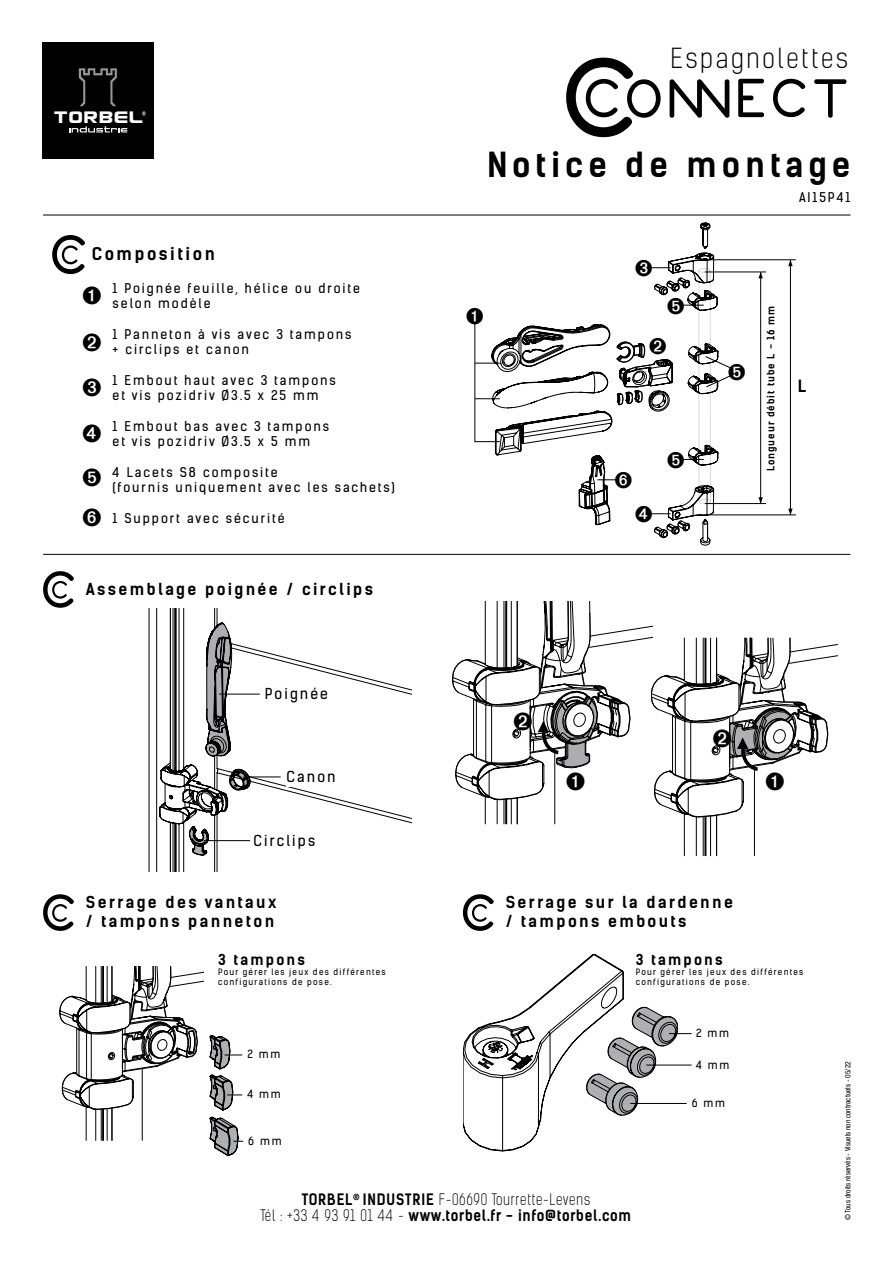
<style>
.page{position:relative;width:893px;height:1263px;background:#fff}
.page>*{position:absolute;margin:0;border:0;box-sizing:border-box;transform-origin:0 0}
.t1{font:700 33px "Kelson Sans";letter-spacing:.15em;color:#000}
.t2{font:300 26.25px "Kelson Sans";letter-spacing:.1em;color:#000}
.t3{font:24.9px/45.6px "Zapf Dingbats ITC";color:#000;text-align:justify}
.t4{font:19.95px "Usuzi";letter-spacing:.05em;color:#fff;scale:.95 1}
.t5{font:700 16.8px "Kelson Sans";letter-spacing:.15em;color:#000}
.t6{font:700 16.05px "Kelson Sans";color:#000}
.t7{font:700 15.75px/18.9px "Kelson Sans";letter-spacing:.15em;color:#000}
.t8{font:700 15px/16.4px "Kelson Sans";letter-spacing:.05em;color:#000;text-align:center;scale:.91 1}
.t9{font:14.4px "Kelson Sans";letter-spacing:.15em;color:#000}
.t10{font:700 14.4px "Kelson Sans";letter-spacing:.15em;color:#000}
.t11{font:12.75px/15.3px "Kelson Sans";letter-spacing:.15em;color:#000}
.t12{font:10.8px "Kelson Sans";letter-spacing:.15em;color:#000}
.t13{font:700 9.75px "Kelson Sans";letter-spacing:.1em;color:#000}
.t14{font:8.4px/10.1px "Kelson Sans";letter-spacing:.15em;color:#000}
.t15{font:condensed 7.5px "Helvetica Neue";color:#000}
.s1{font-weight:300}
</style>
<div class="page">
<svg style="left:149px;top:608px;width:262px;height:264px"></svg>
<div style="left:43px;top:43px;width:111px;height:116px;background:#000"></div>
<svg style="left:79px;top:68px;width:38px;height:38px"></svg>
<svg style="left:142px;top:111px;width:4px;height:5px"></svg>
<svg style="left:69px;top:126px;width:58px;height:6px"></svg>
<svg style="left:670px;top:79px;width:59px;height:39px"></svg>
<svg style="left:738px;top:79px;width:26px;height:38px"></svg>
<svg style="left:773px;top:79px;width:32px;height:38px"></svg>
<svg style="left:814px;top:79px;width:32px;height:39px"></svg>
<svg style="left:566px;top:58px;width:95px;height:79px"></svg>
<svg style="left:52px;top:235px;width:33px;height:39px"></svg>
<svg style="left:43px;top:571px;width:31px;height:37px"></svg>
<svg style="left:43px;top:894px;width:31px;height:37px"></svg>
<hr style="left:43px;top:215px;width:807px;height:1px;background:#000">
<hr style="left:43px;top:554px;width:807px;height:1px;background:#000">
<svg style="left:463px;top:894px;width:31px;height:37px"></svg>
<div style="left:245px;top:830px;width:78px;height:20px;background:#fff"></div>
<hr style="left:204px;top:840px;width:46px;height:1px;background:#000">
<div style="left:287px;top:767px;width:78px;height:19px;background:#fff"></div>
<hr style="left:243px;top:776px;width:38px;height:1px;background:#000">
<div style="left:257px;top:684px;width:78px;height:19px;background:#fff"></div>
<hr style="left:219px;top:694px;width:41px;height:1px;background:#000">
<svg style="left:463px;top:954px;width:229px;height:197px"></svg>
<hr style="left:646px;top:1065px;width:46px;height:1px;background:#000">
<hr style="left:630px;top:1103px;width:57px;height:1px;background:#000">
<svg style="left:210px;top:1035px;width:33px;height:121px"></svg>
<svg style="left:59px;top:966px;width:145px;height:175px"></svg>
<hr style="left:142px;top:1069px;width:1px;height:71px;background:#010101">
<hr style="left:754px;top:766px;width:1px;height:90px;background:#010101">
<hr style="left:710px;top:816px;width:1px;height:40px;background:#010101">
<hr style="left:706px;top:816px;width:1px;height:40px;background:#010101">
<hr style="left:705px;top:816px;width:1px;height:40px;background:#010101">
<hr style="left:703px;top:817px;width:1px;height:39px;background:#010101">
<hr style="left:696px;top:817px;width:1px;height:39px;background:#010101">
<hr style="left:716px;top:815px;width:1px;height:41px;background:#010101">
<hr style="left:684px;top:814px;width:1px;height:42px;background:#010101">
<svg style="left:452px;top:222px;width:386px;height:609px"></svg>
<h3 class="t4" style="left:54px;top:107px;width:96px">TORBEL</h3>
<h3 class="t5" style="left:92px;top:243px;width:125px">Composition</h3>
<p class="t11" style="left:113px;top:280px;width:249px">1 Poignée feuille, hélice ou droite selon modèle</p>
<p class="t11" style="left:113px;top:326px;width:240px">1 Panneton à vis avec 3 tampons + circlips et canon</p>
<p class="t11" style="left:113px;top:372px;width:225px">1 Embout haut avec 3 tampons et vis pozidriv Ø3.5 x 25 mm</p>
<p class="t11" style="left:113px;top:418px;width:218px">1 Embout bas avec 3 tampons et vis pozidriv Ø3.5 x 5 mm</p>
<p class="t11" style="left:113px;top:464px;width:284px">4 Lacets S8 composite<br>(fournis uniquement avec les sachets)</p>
<p class="t11" style="left:113px;top:511px;width:173px">1 Support avec sécurité</p>
<h3 class="t3" style="left:82px;top:273px;width:21px">➊<br>➋<br>➌<br>➍<br>➎</h3>
<p class="t7" style="left:86px;top:580px;width:289px">Assemblage poignée / circlips</p>
<p class="t9" style="left:265px;top:685px;width:65px">Poignée</p>
<p class="t9" style="left:287px;top:768px;width:51px">Canon</p>
<p class="t9" style="left:253px;top:831px;width:63px">Circlips</p>
<p class="t7" style="left:86px;top:893px;width:192px">Serrage des vantaux / tampons panneton</p>
<p class="t10" style="left:218px;top:951px;width:88px">3 tampons</p>
<p class="t14" style="left:218px;top:967px;width:169px">Pour gérer les jeux des différentes configurations de pose.</p>
<h2 class="t2" style="left:670px;top:42px;width:179px">Espagnolettes</h2>
<h1 class="t1" style="left:487px;top:144px;width:365px">Notice de montage</h1>
<p class="t11" style="left:799px;top:190px;width:53px">AI15P41</p>
<p class="t13" style="left:765px;top:471px;width:167px;rotate:-90deg">Longueur débit tube L - 16 mm</p>
<p class="t6" style="left:798px;top:377px;width:10px">L</p>
<p class="t7" style="left:506px;top:893px;width:229px">Serrage sur la dardenne / tampons embouts</p>
<p class="t10" style="left:636px;top:951px;width:88px">3 tampons</p>
<p class="t14" style="left:636px;top:967px;width:169px">Pour gérer les jeux des différentes configurations de pose.</p>
<p class="t12" style="left:247px;top:1048px;width:35px">2 mm</p>
<p class="t12" style="left:247px;top:1088px;width:35px">4 mm</p>
<p class="t12" style="left:248px;top:1134px;width:35px">6 mm</p>
<p class="t8" style="left:261px;top:1191px;width:409px">TORBEL<sup>®</sup> INDUSTRIE <span class="s1">F-06690 Tourrette-Levens<br>Tél : +33 4 93 91 01 44 -</span> www.torbel.fr - info@torbel.com</p>
<p class="t12" style="left:696px;top:1026px;width:35px">2 mm</p>
<p class="t12" style="left:696px;top:1059px;width:35px">4 mm</p>
<p class="t12" style="left:692px;top:1096px;width:35px">6 mm</p>
<p class="t15" style="left:843px;top:1220px;width:161px;rotate:-90deg">© Tous droits réservés - Visuels non contractuels - 05/22</p>
</div>
